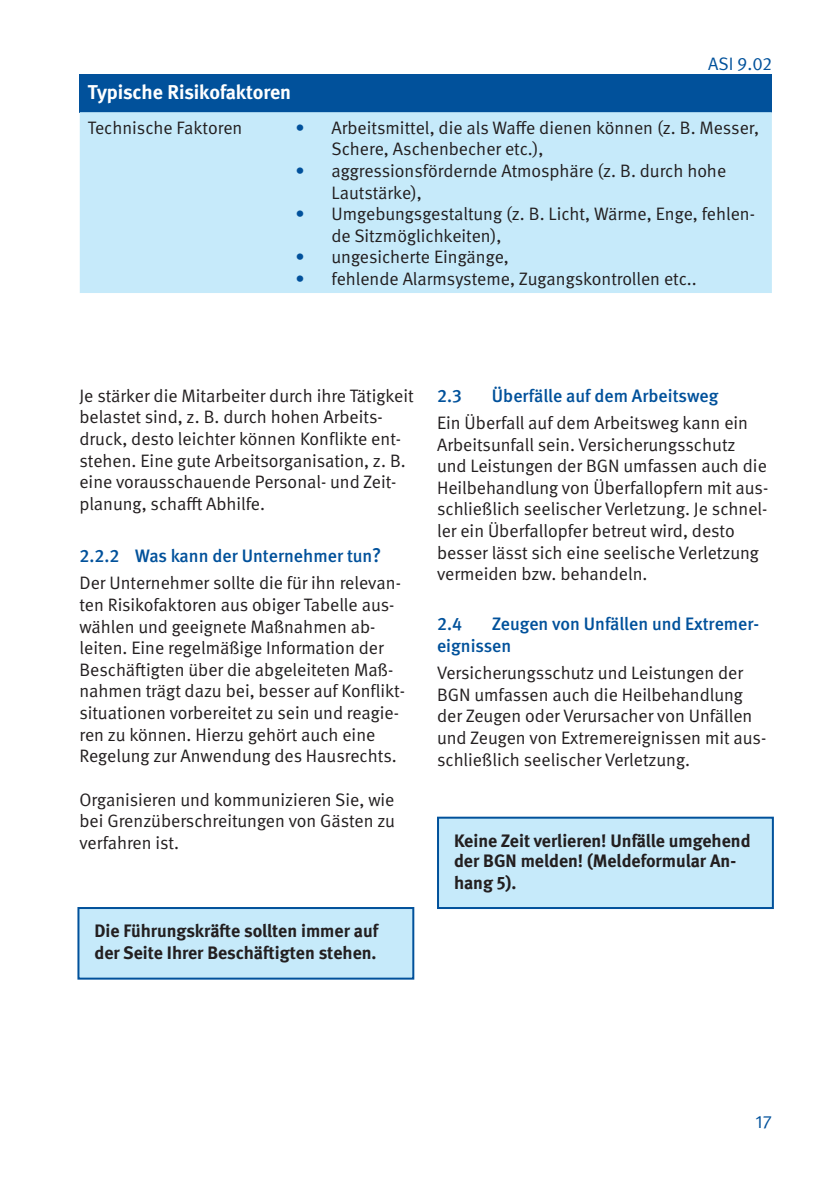
<style>
.page{position:relative;width:840px;height:1191px;background:#fff}
.page>*{position:absolute;margin:0;border:0;box-sizing:border-box;transform-origin:0 0}
.t1{font:700 20px "DGUV Meta";letter-spacing:-.005em;color:#fff}
.t2{font:18px/21.6px "DGUV Meta";color:#231f20}
.t3{font:700 18px/20px "DGUV Meta";color:#231f20}
.t4{font:500 18px/21.6px "DGUV Meta";color:#01519b}
.t5{font:18px "DGUV Meta";letter-spacing:-.005em;color:#01519b}
.s1{color:#01519b}
.s2{font-weight:500;color:#01519b}
.s3{font-weight:500;font-size:20px;color:#01519b}
</style>
<div class="page">
<div style="left:80px;top:74px;width:691px;height:38px;background:#01519b"></div>
<div style="left:80px;top:112px;width:691px;height:181px;background:#c6eafa"></div>
<div style="left:437px;top:816px;width:336px;height:93px;background:#c6eafa;border:2px solid #01519b"></div>
<div style="left:77px;top:907px;width:337px;height:72px;background:#c6eafa;border:2px solid #01519b"></div>
<p class="t5" style="left:708px;top:54px;width:65px">ASI 9.02</p>
<p class="t1" style="left:88px;top:80px;width:205px">Typische Risikofaktoren</p>
<p class="t2" style="left:88px;top:117px;width:156px">Technische Faktoren</p>
<p class="t2" style="left:331px;top:117px;width:429px;text-indent:-36px"><span class="s1">•</span> Arbeitsmittel, die als Waffe dienen können (z. B. Messer,<br>Schere, Aschenbecher etc.),</p>
<p class="t2" style="left:331px;top:160px;width:396px;text-indent:-36px"><span class="s1">•</span> aggressionsfördernde Atmosphäre (z. B. durch hohe<br>Lautstärke),</p>
<p class="t2" style="left:331px;top:204px;width:425px;text-indent:-36px"><span class="s1">•</span> Umgebungsgestaltung (z. B. Licht, Wärme, Enge, fehlen&shy;de Sitzmöglichkeiten),</p>
<p class="t2" style="left:295px;top:247px;width:215px"><span class="s1">•</span> ungesicherte Eingänge,</p>
<p class="t2" style="left:295px;top:268px;width:402px"><span class="s1">•</span> fehlende Alarmsysteme, Zugangskontrollen etc..</p>
<p class="t2" style="left:79px;top:385px;width:335px">Je stärker die Mitarbeiter durch ihre Tätigkeit belastet sind, z. B. durch hohen Arbeits&shy;druck, desto leichter können Konflikte ent&shy;stehen. Eine gute Arbeitsorganisation, z. B. eine vorausschauende Personal- und Zeit&shy;planung, schafft Abhilfe.</p>
<p class="t2" style="left:79px;top:543px;width:323px;line-height:27.2px"><span class="s2">2.2.2 Was kann der Unternehmer tun</span><span class="s3">?<br></span>Der Unternehmer sollte die für ihn relevan-</p>
<p class="t2" style="left:79px;top:594px;width:327px">ten Risikofaktoren aus obiger Tabelle aus&shy;wählen und geeignete Maßnahmen ab&shy;leiten. Eine regelmäßige Information der Beschäftigten über die abgeleiteten Maß&shy;nahmen trägt dazu bei, besser auf Konflikt&shy;situationen vorbereitet zu sein und reagie&shy;ren zu können. Hierzu gehört auch eine Regelung zur Anwendung des Hausrechts.</p>
<p class="t2" style="left:79px;top:789px;width:317px;text-align:justify">Organisieren und kommunizieren Sie, wie bei Grenzüberschreitungen von Gästen zu verfahren ist.</p>
<p class="t3" style="left:94px;top:920px;width:285px;line-height:22px">Die Führungskräfte sollten immer auf der Seite Ihrer Beschäftigten stehen.</p>
<p class="t4" style="left:437px;top:385px;width:26px">2.3</p>
<p class="t4" style="left:491px;top:385px;width:228px">Überfälle auf dem Arbeitsweg</p>
<p class="t2" style="left:437px;top:412px;width:332px">Ein Überfall auf dem Arbeitsweg kann ein Arbeitsunfall sein. Versicherungsschutz und Leistungen der BGN umfassen auch die Heilbehandlung von Überfallopfern mit aus&shy;schließlich seelischer Verletzung. Je schnel&shy;ler ein Überfallopfer betreut wird, desto besser lässt sich eine seelische Verletzung vermeiden bzw. behandeln.</p>
<p class="t4" style="left:437px;top:614px;width:26px">2.4</p>
<p class="t4" style="left:437px;top:614px;width:323px;text-indent:55px">Zeugen von Unfällen und Extremer&shy;eignissen</p>
<p class="t2" style="left:437px;top:662px;width:330px">Versicherungsschutz und Leistungen der BGN umfassen auch die Heilbehandlung der Zeugen oder Verursacher von Unfällen und Zeugen von Extremereignissen mit aus&shy;schließlich seelischer Verletzung.</p>
<p class="t3" style="left:454px;top:831px;width:298px">Keine Zeit verlieren! Unfälle umgehend der BGN melden! (Meldeformular An-</p>
<p class="t3" style="left:454px;top:873px;width:64px">hang 5).</p>
<p class="t5" style="left:755px;top:1111px;width:18px">17</p>
</div>
